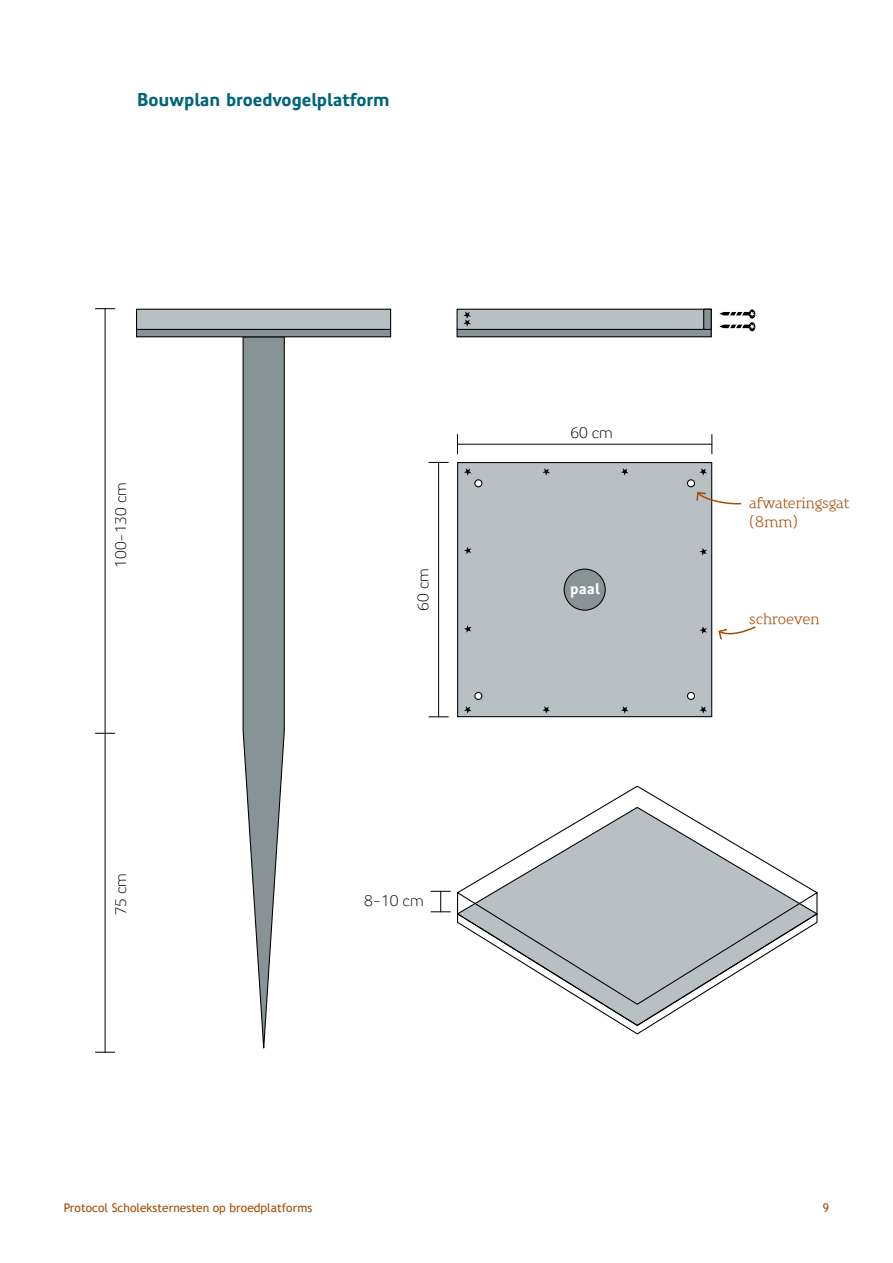
<style>
.page{position:relative;width:893px;height:1263px;background:#fff}
.page>*{position:absolute;margin:0;border:0;box-sizing:border-box;transform-origin:0 0}
.paragraaf{font:700 18px "Precious Sans Two";color:#00647b}
.Opsomming{font:15px/19.2px "Precious Serif";color:#a34c08}
.hoofdtekst{font:300 15px "Precious Sans Two";color:#000}
.hoofdtekst-2{font:700 15px "Precious Sans Two";color:#fff}
.t1{font:12px "Trebuchet MS";color:#a34c08}
</style>
<div class="page">
<svg style="left:242px;top:337px;width:43px;height:712px"></svg>
<div style="left:137px;top:329px;width:254px;height:8px;background:#889396"></div>
<div style="left:136px;top:329px;width:255px;height:8px;border:1px solid #000"></div>
<div style="left:137px;top:309px;width:254px;height:20px;background:#b8c0c3"></div>
<div style="left:136px;top:309px;width:255px;height:21px;border:1px solid #000"></div>
<hr style="left:105px;top:308px;width:1px;height:744px;background:#000">
<svg style="left:95px;top:308px;width:20px;height:1px"></svg>
<svg style="left:95px;top:733px;width:20px;height:1px"></svg>
<svg style="left:95px;top:1052px;width:20px;height:1px"></svg>
<svg style="left:457px;top:785px;width:361px;height:250px"></svg>
<svg style="left:431px;top:891px;width:20px;height:21px"></svg>
<div style="left:457px;top:462px;width:256px;height:256px;background:#b8c0c3"></div>
<div style="left:564px;top:569px;width:41px;height:41px;background:#889396;border-radius:50%"></div>
<div style="left:564px;top:569px;width:42px;height:42px;border:1px solid #000;border-radius:50%"></div>
<hr style="left:438px;top:462px;width:1px;height:255px;background:#000">
<svg style="left:429px;top:462px;width:20px;height:1px"></svg>
<svg style="left:429px;top:716px;width:20px;height:1px"></svg>
<hr style="left:457px;top:444px;width:255px;height:1px;background:#000">
<svg style="left:711px;top:434px;width:1px;height:20px"></svg>
<svg style="left:457px;top:434px;width:1px;height:20px"></svg>
<svg style="left:464px;top:468px;width:7px;height:8px"></svg>
<svg style="left:542px;top:468px;width:8px;height:8px"></svg>
<svg style="left:621px;top:468px;width:7px;height:8px"></svg>
<svg style="left:699px;top:468px;width:8px;height:8px"></svg>
<svg style="left:464px;top:706px;width:7px;height:8px"></svg>
<svg style="left:542px;top:706px;width:8px;height:8px"></svg>
<svg style="left:621px;top:706px;width:7px;height:8px"></svg>
<svg style="left:699px;top:706px;width:8px;height:8px"></svg>
<svg style="left:699px;top:548px;width:8px;height:7px"></svg>
<svg style="left:699px;top:626px;width:8px;height:8px"></svg>
<svg style="left:464px;top:547px;width:7px;height:7px"></svg>
<svg style="left:464px;top:625px;width:7px;height:8px"></svg>
<div style="left:457px;top:329px;width:254px;height:8px;background:#889396"></div>
<div style="left:457px;top:329px;width:255px;height:8px;border:1px solid #000"></div>
<div style="left:457px;top:309px;width:254px;height:20px;background:#b8c0c3"></div>
<div style="left:457px;top:309px;width:255px;height:21px;border:1px solid #000"></div>
<div style="left:704px;top:309px;width:7px;height:20px;background:#889396"></div>
<div style="left:703px;top:309px;width:9px;height:21px;border:1px solid #000"></div>
<svg style="left:463px;top:311px;width:8px;height:16px"></svg>
<svg style="left:719px;top:309px;width:36px;height:23px"></svg>
<svg style="left:695px;top:491px;width:47px;height:14px"></svg>
<svg style="left:718px;top:626px;width:38px;height:14px"></svg>
<p class="paragraaf" style="left:137px;top:87px;width:254px">Bouwplan broedvogelplatform</p>
<p class="hoofdtekst" style="left:111px;top:568px;width:87px;rotate:-90deg">100-130 cm</p>
<p class="hoofdtekst" style="left:111px;top:915px;width:44px;rotate:-90deg">75 cm</p>
<p class="hoofdtekst" style="left:414px;top:611px;width:44px;rotate:-90deg">60 cm</p>
<p class="hoofdtekst" style="left:364px;top:891px;width:61px">8-10 cm</p>
<p class="hoofdtekst" style="left:570px;top:423px;width:44px">60 cm</p>
<p class="hoofdtekst-2" style="left:570px;top:579px;width:31px">paal</p>
<p class="Opsomming" style="left:749px;top:493px;width:102px">afwateringsgat (8mm)</p>
<p class="Opsomming" style="left:749px;top:610px;width:72px">schroeven</p>
<p class="t1" style="left:64px;top:1200px;width:250px">Protocol Scholeksternesten op broedplatforms</p>
<p class="t1" style="left:823px;top:1200px;width:8px">9</p>
</div>
